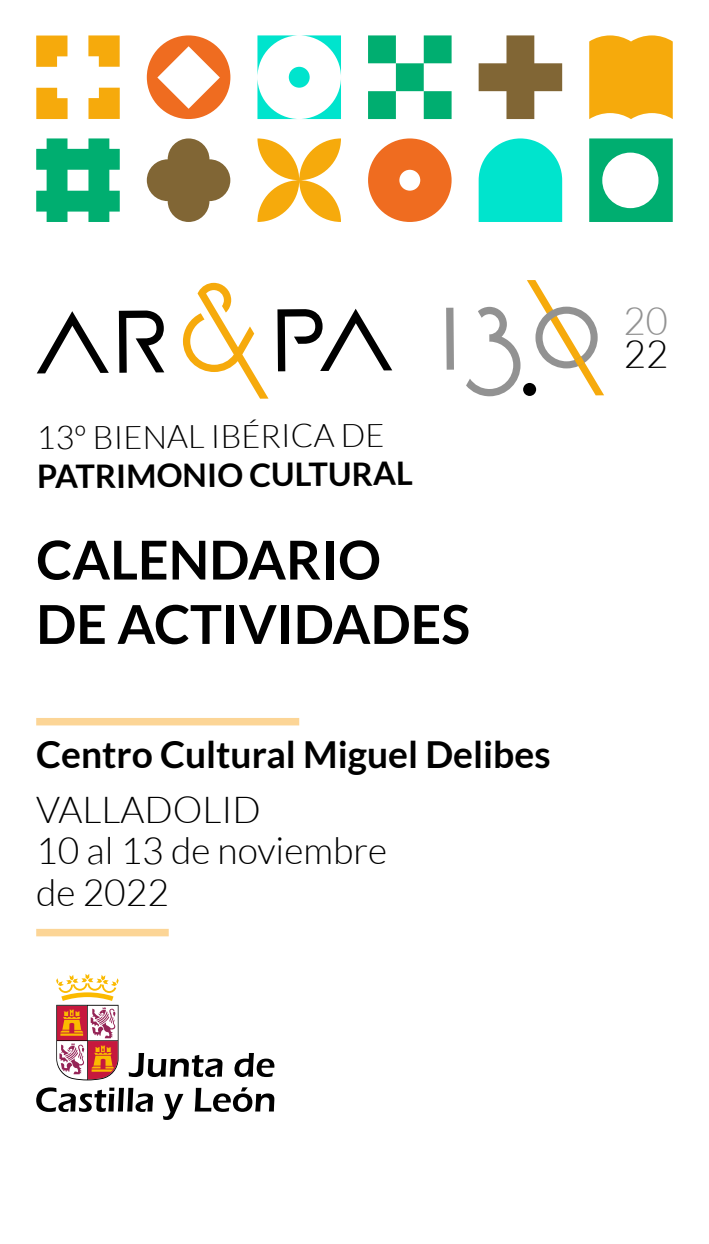
<style>
.page{position:relative;width:709px;height:1244px;background:#fff}
.page>*{position:absolute;margin:0;border:0;box-sizing:border-box;transform-origin:0 0}
.t1{font:700 53.75px/64.2px "Lato";color:#000}
.t2{font:300 38.5px "Lato";color:#929292}
.t3{font:300 38.5px "Lato";color:#000}
.t4{font:300 37.25px/41.8px "Lato";color:#000}
.t5{font:700 37.25px "Lato";color:#000}
.t6{font:300 32.5px "Lato";color:#000}
.t7{font:700 32.5px "Lato";color:#000}
</style>
<div class="page">
<svg style="left:36px;top:35px;width:84px;height:84px"></svg>
<svg style="left:36px;top:138px;width:84px;height:84px"></svg>
<svg style="left:368px;top:35px;width:83px;height:84px"></svg>
<svg style="left:368px;top:138px;width:83px;height:84px"></svg>
<svg style="left:478px;top:138px;width:84px;height:84px;background:#1ee7d2"></svg>
<svg style="left:478px;top:35px;width:84px;height:84px"></svg>
<svg style="left:589px;top:35px;width:83px;height:84px;background:#f6b01f"></svg>
<svg style="left:589px;top:138px;width:83px;height:84px"></svg>
<svg style="left:147px;top:35px;width:83px;height:84px"></svg>
<svg style="left:147px;top:138px;width:83px;height:84px"></svg>
<svg style="left:257px;top:35px;width:84px;height:84px"></svg>
<svg style="left:257px;top:138px;width:84px;height:84px"></svg>
<svg style="left:56px;top:974px;width:63px;height:106px"></svg>
<svg style="left:36px;top:1087px;width:117px;height:25px"></svg>
<svg style="left:163px;top:1094px;width:20px;height:26px"></svg>
<svg style="left:195px;top:1087px;width:79px;height:25px"></svg>
<svg style="left:129px;top:1053px;width:93px;height:24px"></svg>
<svg style="left:234px;top:1053px;width:40px;height:24px"></svg>
<div style="left:36px;top:718px;width:263px;height:7px;background:#fcd596"></div>
<div style="left:36px;top:929px;width:133px;height:7px;background:#fcd596"></div>
<div style="left:523px;top:383px;width:13px;height:13px;background:#000;border-radius:50%"></div>
<svg style="left:37px;top:311px;width:72px;height:62px"></svg>
<svg style="left:119px;top:310px;width:45px;height:63px"></svg>
<svg style="left:277px;top:309px;width:115px;height:62px"></svg>
<svg style="left:183px;top:283px;width:85px;height:116px"></svg>
<div style="left:446px;top:308px;width:8px;height:62px;background:#929292"></div>
<svg style="left:466px;top:307px;width:54px;height:89px"></svg>
<svg style="left:527px;top:280px;width:77px;height:115px"></svg>
<p class="t6" style="left:36px;top:422px;width:349px;rotate:-1deg">13º BIENAL IBÉRICA DE</p>
<p class="t7" style="left:37px;top:459px;width:377px;rotate:-1deg">PATRIMONIO CULTURAL</p>
<h1 class="t1" style="left:36px;top:527px;width:435px">CALENDARIO<br>DE ACTIVIDADES</h1>
<p class="t5" style="left:36px;top:733px;width:516px">Centro Cultural Miguel Delibes</p>
<p class="t4" style="left:36px;top:788px;width:352px">VALLADOLID<br>10 al 13 de noviembre de 2022</p>
<p class="t2" style="left:623px;top:300px;width:46px">20</p>
<p class="t3" style="left:623px;top:333px;width:46px">22</p>
</div>
